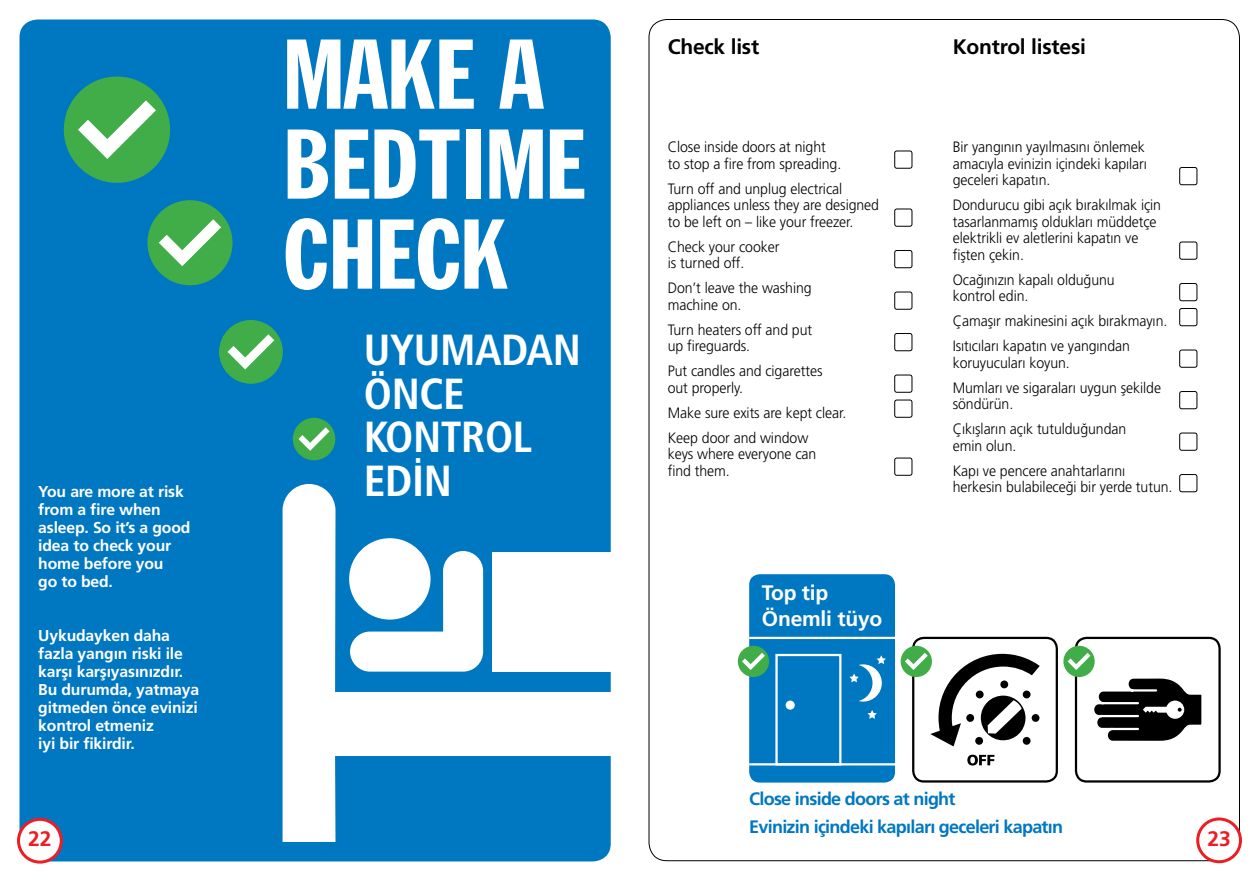
<style>
.page{position:relative;width:1259px;height:893px;background:#fff}
.page>*{position:absolute;margin:0;border:0;box-sizing:border-box;transform-origin:0 0}
.t1{font:expanded 94.5px/90px "Franklin Goth";letter-spacing:-.02em;color:#fff}
.t2{font:700 condensed 43.5px/43.5px "Frutiger LT Pro";letter-spacing:-.01em;color:#fff}
.t3{font:700 21px "Frutiger CE";letter-spacing:-.01em;color:#000}
.t4{font:700 21px "Frutiger CE";letter-spacing:-.01em;color:#fff}
.t5{font:700 21px "Frutiger";letter-spacing:-.01em;color:#000}
.t6{font:700 21px "Frutiger";letter-spacing:-.01em;color:#fff}
.t7{font:700 21px "Frutiger";color:#ed1d24}
.t8{font:700 18px "Frutiger CE";letter-spacing:-.04em;color:#0077c1}
.t9{font:700 18px "Frutiger";letter-spacing:-.04em;color:#0077c1}
.t10{font:700 15.75px/18px "Frutiger CE";letter-spacing:-.01em;color:#fff}
.t11{font:700 15.75px/18px "Frutiger";letter-spacing:-.01em;color:#fff}
.t12{font:300 15px/16.5px "Frutiger CE";letter-spacing:-.005em;color:#000;scale:.94 1}
</style>
<div class="page">
<div style="left:20px;top:20px;width:591px;height:841px;background:#0077c1;border-radius:18px"></div>
<div style="left:1075px;top:637px;width:145px;height:146px;border:2px solid #000;border-radius:11px"></div>
<div style="left:894px;top:151px;width:18px;height:18px;border:1px solid #000;border-radius:2px"></div>
<div style="left:894px;top:209px;width:18px;height:18px;border:1px solid #000;border-radius:2px"></div>
<div style="left:894px;top:250px;width:18px;height:18px;border:1px solid #000;border-radius:2px"></div>
<div style="left:894px;top:292px;width:18px;height:18px;border:1px solid #000;border-radius:2px"></div>
<div style="left:894px;top:333px;width:18px;height:18px;border:1px solid #000;border-radius:2px"></div>
<div style="left:894px;top:375px;width:18px;height:18px;border:1px solid #000;border-radius:2px"></div>
<div style="left:894px;top:400px;width:18px;height:18px;border:1px solid #000;border-radius:2px"></div>
<div style="left:894px;top:458px;width:18px;height:18px;border:1px solid #000;border-radius:2px"></div>
<div style="left:912px;top:637px;width:146px;height:146px;border:2px solid #000;border-radius:11px"></div>
<div style="left:900px;top:646px;width:32px;height:31px;background:#41ad49;border-radius:50%"></div>
<div style="left:749px;top:574px;width:146px;height:209px;background:#0077c1;border-radius:11px"></div>
<hr style="left:749px;top:637px;width:146px;height:2px;background:#fff">
<div style="left:738px;top:646px;width:31px;height:31px;background:#41ad49;border-radius:50%"></div>
<svg style="left:742px;top:653px;width:23px;height:17px"></svg>
<div style="left:775px;top:654px;width:66px;height:111px;background:#0077c1;border:2px solid #fff"></div>
<div style="left:785px;top:701px;width:10px;height:9px;background:#fff;border-radius:50%"></div>
<hr style="left:749px;top:763px;width:146px;height:2px;background:#fff">
<svg style="left:849px;top:655px;width:37px;height:47px"></svg>
<svg style="left:867px;top:710px;width:10px;height:9px"></svg>
<div style="left:1063px;top:646px;width:31px;height:31px;background:#41ad49;border-radius:50%"></div>
<svg style="left:1067px;top:653px;width:135px;height:91px"></svg>
<div style="left:147px;top:200px;width:85px;height:85px;background:#41ad49;border-radius:50%"></div>
<svg style="left:159px;top:219px;width:62px;height:47px"></svg>
<div style="left:64px;top:77px;width:106px;height:106px;background:#41ad49;border-radius:50%"></div>
<svg style="left:78px;top:100px;width:78px;height:59px"></svg>
<div style="left:219px;top:320px;width:64px;height:64px;background:#41ad49;border-radius:50%"></div>
<svg style="left:227px;top:334px;width:47px;height:35px"></svg>
<div style="left:293px;top:418px;width:42px;height:42px;background:#41ad49;border-radius:50%"></div>
<svg style="left:298px;top:427px;width:32px;height:24px"></svg>
<svg style="left:905px;top:653px;width:134px;height:93px"></svg>
<svg style="left:967px;top:755px;width:27px;height:10px"></svg>
<svg style="left:282px;top:484px;width:329px;height:358px"></svg>
<div style="left:349px;top:538px;width:81px;height:82px;background:#fff;border-radius:50%"></div>
<svg style="left:350px;top:551px;width:133px;height:121px"></svg>
<div style="left:493px;top:552px;width:130px;height:119px;background:#fff"></div>
<div style="left:19px;top:819px;width:42px;height:43px;background:#fff;border-radius:50%"></div>
<div style="left:17px;top:818px;width:46px;height:46px;border:3px solid #ed1d24;border-radius:50%"></div>
<div style="left:1196px;top:817px;width:46px;height:46px;border:3px solid #ed1d24;border-radius:50%"></div>
<div style="left:1179px;top:167px;width:18px;height:18px;border:1px solid #000;border-radius:2px"></div>
<div style="left:1179px;top:242px;width:18px;height:18px;border:1px solid #000;border-radius:2px"></div>
<div style="left:1179px;top:283px;width:18px;height:18px;border:1px solid #000;border-radius:2px"></div>
<div style="left:1179px;top:308px;width:18px;height:18px;border:1px solid #000;border-radius:2px"></div>
<div style="left:1179px;top:350px;width:18px;height:18px;border:1px solid #000;border-radius:2px"></div>
<div style="left:1179px;top:391px;width:18px;height:18px;border:1px solid #000;border-radius:2px"></div>
<div style="left:1179px;top:433px;width:18px;height:18px;border:1px solid #000;border-radius:2px"></div>
<div style="left:1179px;top:474px;width:18px;height:18px;border:1px solid #000;border-radius:2px"></div>
<p class="t11" style="left:38px;top:483px;width:154px">You are more at risk from a fire when asleep. So it’s a good idea to check your home before you<br>go to bed.</p>
<p class="t10" style="left:38px;top:627px;width:162px">Uykudayken daha fazla yangın riski ile karşı karşıyasınızdır.<br>Bu durumda, yatmaya gitmeden önce evinizi kontrol etmeniz<br>iyi bir fikirdir.</p>
<h1 class="t1" style="left:282px;top:29px;width:305px">MAKE A<br>BEDTIME<br>CHECK</h1>
<h2 class="t2" style="left:364px;top:328px;width:218px">UYUMADAN<br>ÖNCE<br>KONTROL<br>EDİN</h2>
<h3 class="t5" style="left:668px;top:34px;width:93px">Check list</h3>
<p class="t12" style="left:668px;top:138px;width:186px">Close inside doors at night to stop a fire from spreading.</p>
<p class="t12" style="left:668px;top:180px;width:226px">Turn off and unplug electrical appliances unless they are designed to be left on – like your freezer.</p>
<p class="t12" style="left:668px;top:238px;width:120px">Check your cooker is turned off.</p>
<p class="t12" style="left:668px;top:280px;width:155px">Don’t leave the washing machine on.</p>
<p class="t12" style="left:668px;top:321px;width:155px">Turn heaters off and put up fireguards.</p>
<p class="t12" style="left:668px;top:363px;width:166px">Put candles and cigarettes out properly.</p>
<p class="t12" style="left:668px;top:400px;width:191px;line-height:25px">Make sure exits are kept clear.<br>Keep door and window</p>
<p class="t12" style="left:668px;top:446px;width:160px">keys where everyone can find them.</p>
<h3 class="t6" style="left:762px;top:580px;width:68px">Top tip</h3>
<h3 class="t4" style="left:762px;top:606px;width:122px">Önemli tüyo</h3>
<h3 class="t3" style="left:952px;top:34px;width:135px">Kontrol listesi</h3>
<p class="t12" style="left:952px;top:138px;width:208px">Bir yangının yayılmasını önlemek amacıyla evinizin içindeki kapıları geceleri kapatın.</p>
<p class="t12" style="left:952px;top:196px;width:223px">Dondurucu gibi açık bırakılmak için tasarlanmamış oldukları müddetçe elektrikli ev aletlerini kapatın ve fişten çekin.</p>
<p class="t12" style="left:952px;top:271px;width:174px">Ocağınızın kapalı olduğunu kontrol edin.</p>
<p class="t12" style="left:952px;top:308px;width:230px;line-height:25px">Çamaşır makinesini açık bırakmayın.<br>Isıtıcıları kapatın ve yangından</p>
<p class="t12" style="left:952px;top:350px;width:223px;line-height:25px">koruyucuları koyun.<br>Mumları ve sigaraları uygun şekilde</p>
<p class="t12" style="left:952px;top:391px;width:186px;line-height:25px">söndürün.<br>Çıkışların açık tutulduğundan</p>
<p class="t12" style="left:952px;top:433px;width:185px;line-height:25px">emin olun.<br>Kapı ve pencere anahtarlarını</p>
<p class="t12" style="left:952px;top:479px;width:235px">herkesin bulabileceği bir yerde tutun.</p>
<p class="t9" style="left:749px;top:788px;width:208px">Close inside doors at night</p>
<p class="t8" style="left:749px;top:815px;width:315px">Evinizin içindeki kapıları geceleri kapatın</p>
<h3 class="t7" style="left:28px;top:827px;width:25px">22</h3>
<h3 class="t7" style="left:1207px;top:826px;width:25px">23</h3>
</div>
